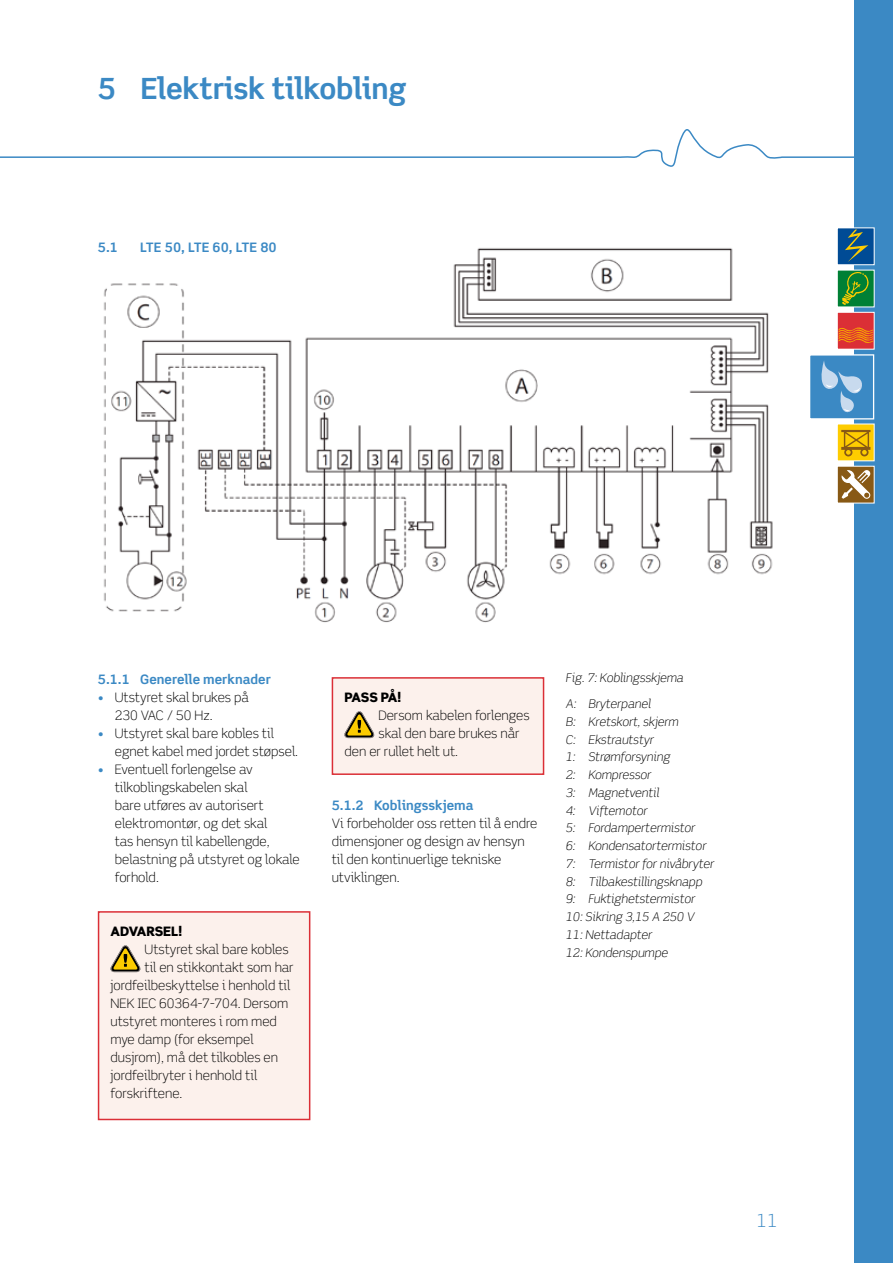
<style>
.page{position:relative;width:893px;height:1263px;background:#fff}
.page>*{position:absolute;margin:0;border:0;box-sizing:border-box;transform-origin:0 0}
.t1{font:700 29.25px "Scene Alt";letter-spacing:-.01em;color:#3b89c4}
.t2{font:300 18px "Scene Alt";color:#3b89c4}
.t3{font:300 13.05px/18px "Scene Alt";color:#000}
.t4{font:700 13.05px "Scene Alt";color:#3b89c4}
.t5{font:900 13.05px "Scene Alt";letter-spacing:-.01em;color:#000}
.t6{font:italic 300 12px/17.7px "Scene Alt";color:#000}
.s1{color:#3b89c4}
</style>
<div class="page">
<img style="left:103px;top:248px;width:670px;height:375px">
<div style="left:332px;top:677px;width:212px;height:98px;background:#fcf1ec;border:2px solid #db2f36"></div>
<div style="left:98px;top:911px;width:212px;height:209px;background:#fcf1ec;border:2px solid #db2f36"></div>
<div style="left:855px;top:0;width:38px;height:1263px;background:#3b89c4"></div>
<svg style="left:2px;top:116px;width:853px;height:57px"></svg>
<div style="left:837px;top:424px;width:37px;height:37px;background:#fecc00"></div>
<div style="left:837px;top:466px;width:37px;height:37px;background:#885915"></div>
<svg style="left:842px;top:470px;width:28px;height:29px"></svg>
<svg style="left:841px;top:430px;width:29px;height:26px"></svg>
<div style="left:837px;top:228px;width:37px;height:37px;background:#004b95"></div>
<div style="left:837px;top:227px;width:37px;height:38px;border:1px solid #fff"></div>
<div style="left:837px;top:270px;width:37px;height:37px;background:#008035"></div>
<div style="left:837px;top:270px;width:37px;height:37px;border:1px solid #fff"></div>
<div style="left:837px;top:312px;width:37px;height:37px;background:#db2f36"></div>
<div style="left:837px;top:312px;width:37px;height:38px;border:1px solid #fff"></div>
<svg style="left:845px;top:230px;width:23px;height:32px"></svg>
<svg style="left:839px;top:326px;width:34px;height:18px"></svg>
<svg style="left:842px;top:271px;width:27px;height:34px"></svg>
<div style="left:810px;top:355px;width:64px;height:64px;background:#3b89c4"></div>
<div style="left:809px;top:354px;width:65px;height:65px;border:1px solid #fff"></div>
<svg style="left:821px;top:361px;width:41px;height:52px"></svg>
<h1 class="t1" style="left:98px;top:70px;width:310px">5 Elektrisk tilkobling</h1>
<p class="t4" style="left:98px;top:239px;width:22px">5.1</p>
<p class="t4" style="left:140px;top:239px;width:138px">LTE 50, LTE 60, LTE 80</p>
<p class="t4" style="left:98px;top:671px;width:175px">5.1.1 Generelle merknader</p>
<p class="t3" style="left:115px;top:688px;width:136px;text-indent:-17px"><span class="s1">•</span> Utstyret skal brukes på<br>230 VAC / 50 Hz.</p>
<p class="t3" style="left:115px;top:724px;width:185px;text-indent:-17px"><span class="s1">•</span> Utstyret skal bare kobles til egnet kabel med jordet støpsel.</p>
<p class="t3" style="left:115px;top:760px;width:186px;text-indent:-17px"><span class="s1">•</span> Eventuell forlengelse av tilkoblingskabelen skal<br>bare utføres av autorisert elektromontør, og det skal<br>tas hensyn til kabellengde, belastning på utstyret og lokale forhold.</p>
<p class="t5" style="left:111px;top:923px;width:73px">ADVARSEL!</p>
<p class="t3" style="left:145px;top:940px;width:146px">Utstyret skal bare kobles</p>
<p class="t3" style="left:145px;top:958px;width:151px">til en stikkontakt som har</p>
<p class="t3" style="left:111px;top:976px;width:181px">jordfeilbeskyttelse i henhold til</p>
<p class="t3" style="left:111px;top:994px;width:179px">NEK IEC 60364-7-704. Dersom</p>
<p class="t3" style="left:111px;top:1012px;width:168px">utstyret monteres i rom med</p>
<p class="t3" style="left:111px;top:1030px;width:144px">mye damp (for eksempel</p>
<p class="t3" style="left:111px;top:1048px;width:169px">dusjrom), må det tilkobles en</p>
<p class="t3" style="left:111px;top:1066px;width:148px">jordfeilbryter i henhold til</p>
<p class="t3" style="left:111px;top:1084px;width:73px">forskriftene.</p>
<p class="t5" style="left:344px;top:689px;width:58px">PASS PÅ!</p>
<p class="t3" style="left:378px;top:706px;width:153px">Dersom kabelen forlenges</p>
<p class="t3" style="left:378px;top:724px;width:143px">skal den bare brukes når</p>
<p class="t3" style="left:344px;top:742px;width:115px">den er rullet helt ut.</p>
<p class="t4" style="left:332px;top:797px;width:143px">5.1.2 Koblingsskjema</p>
<p class="t3" style="left:332px;top:814px;width:207px">Vi forbeholder oss retten til å endre dimensjoner og design av hensyn til den kontinuerlige tekniske utviklingen.</p>
<p class="t6" style="left:566px;top:664px;width:119px;line-height:26.2px">Fig. 7: Koblingsskjema<br>A: Bryterpanel</p>
<p class="t6" style="left:566px;top:713px;width:150px">B: Kretskort, skjerm<br>C: Ekstrautstyr<br>1: Strømforsyning<br>2: Kompressor<br>3: Magnetventil<br>4: Viftemotor<br>5: Fordampertermistor<br>6: Kondensatortermistor<br>7: Termistor for nivåbryter<br>8: Tilbakestillingsknapp<br>9: Fuktighetstermistor<br>10: Sikring 3,15 A 250 V<br>11: Nettadapter<br>12: Kondenspumpe</p>
<h2 class="t2" style="left:757px;top:1209px;width:23px">11</h2>
</div>
